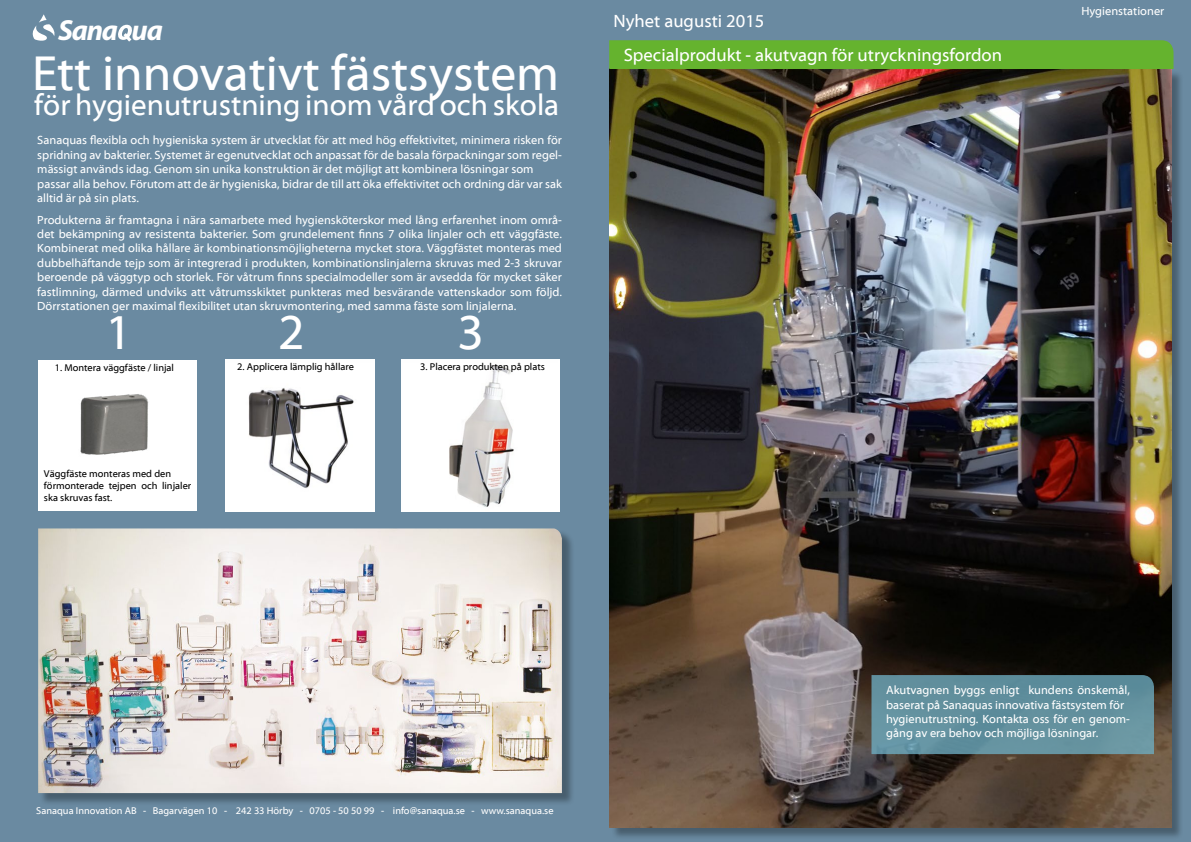
<style>
.page{position:relative;width:1191px;height:842px;background:#6a8aa1}
.page>*{position:absolute;margin:0;border:0;box-sizing:border-box;transform-origin:0 0}
.t1{font:49.9px "Myriad Web Pro";color:#fff}
.t2{font:30px "Myriad Web Pro";color:#fff}
.t3{font:italic 700 29.1px "Myriad Pro";letter-spacing:-.04em;color:#fff}
.t4{font:18px/34px "Myriad Web Pro";color:#fff}
.t5{font:12px/14.4px "Myriad Web Pro";color:#fff}
.t6{font:10px/12px "Myriad Web Pro";color:#000}
.t7{font:10px "Myriad Web Pro";color:#fff}
.s1{font-family:"Orator Std";font-weight:400;font-size:24.8px}
</style>
<div class="page">
<svg style="left:118px;top:24px;width:14px;height:18px"></svg>
<svg style="left:32px;top:15px;width:23px;height:26px"></svg>
<div style="left:39px;top:530px;width:535px;height:276px;background:#000;opacity:.32"></div>
<img style="left:38px;top:528px;width:524px;height:265px">
<div style="left:38px;top:361px;width:158px;height:150px;background:#fff"></div>
<img style="left:80px;top:394px;width:69px;height:61px">
<img style="left:401px;top:359px;width:158px;height:152px">
<img style="left:225px;top:359px;width:149px;height:152px">
<div style="left:611px;top:70px;width:572px;height:770px;background:#000;opacity:.32"></div>
<img style="left:610px;top:69px;width:561px;height:759px">
<div style="left:609px;top:40px;width:564px;height:29px;background:#65b32e"></div>
<svg style="left:871px;top:675px;width:283px;height:79px"></svg>
<h3 class="t3" style="left:58px;top:11px;width:106px">Sana<span class="s1">o</span>ua</h3>
<h1 class="t1" style="left:32px;top:46px;width:529px">Ett innovativt fästsystem</h1>
<h2 class="t2" style="left:34px;top:89px;width:526px">för hygienutrustning inom vård och skola</h2>
<p class="t5" style="left:37px;top:134px;width:526px">Sanaquas flexibla och hygieniska system är utvecklat för att med hög effektivitet, minimera risken för spridning av bakterier. Systemet är egenutvecklat och anpassat för de basala förpackningar som regel&shy;mässigt används idag. Genom sin unika konstruktion är det möjligt att kombinera lösningar som passar alla behov. Förutom att de är hygieniska, bidrar de till att öka effektivitet och ordning där var sak alltid är på sin plats.</p>
<p class="t5" style="left:37px;top:213px;width:526px;text-align:justify">Produkterna är framtagna i nära samarbete med hygiensköterskor med lång erfarenhet inom områ&shy;det bekämpning av resistenta bakterier. Som grundelement finns 7 olika linjaler och ett väggfäste.<br>Kombinerat med olika hållare är kombinationsmöjligheterna mycket stora. Väggfästet monteras med dubbelhäftande tejp som är integrerad i produkten, kombinationslinjalerna skruvas med 2-3 skruvar beroende på väggtyp och storlek. För våtrum finns specialmodeller som är avsedda för mycket säker fastlimning, därmed undviks att våtrumsskiktet punkteras med besvärande vattenskador som följd.<br>Dörrstationen ger maximal flexibilitet utan skruvmontering, med samma fäste som linjalerna.</p>
<h1 class="t1" style="left:106px;top:305px;width:28px">1</h1>
<h1 class="t1" style="left:278px;top:305px;width:28px">2</h1>
<h1 class="t1" style="left:457px;top:305px;width:28px">3</h1>
<p class="t6" style="left:55px;top:362px;width:121px">1. Montera väggfäste / linjal</p>
<p class="t6" style="left:44px;top:468px;width:149px">Väggfäste monteras med den förmonterade tejpen och linjaler ska skruvas fast.</p>
<p class="t6" style="left:237px;top:361px;width:118px">2. Applicera lämplig hållare</p>
<p class="t6" style="left:420px;top:361px;width:126px">3. Placera produkten på plats</p>
<h3 class="t4" style="left:624px;top:4px;width:380px;text-indent:-10px">Nyhet augusti 2015<br>Specialprodukt - akutvagn för utryckningsfordon</h3>
<p class="t5" style="left:1081px;top:4px;width:84px">Hygienstationer</p>
<p class="t7" style="left:36px;top:805px;width:519px">Sanaqua Innovation AB - Bagarvägen 10 - 242 33 Hörby - 0705 - 50 50 99 - info@sanaqua.se - www.sanaqua.se</p>
<p class="t5" style="left:886px;top:683px;width:245px">Akutvagnen byggs enligt kundens önskemål, baserat på Sanaquas innovativa fästsystem för hygienutrustning. Kontakta oss för en genom&shy;gång av era behov och möjliga lösningar.</p>
</div>
